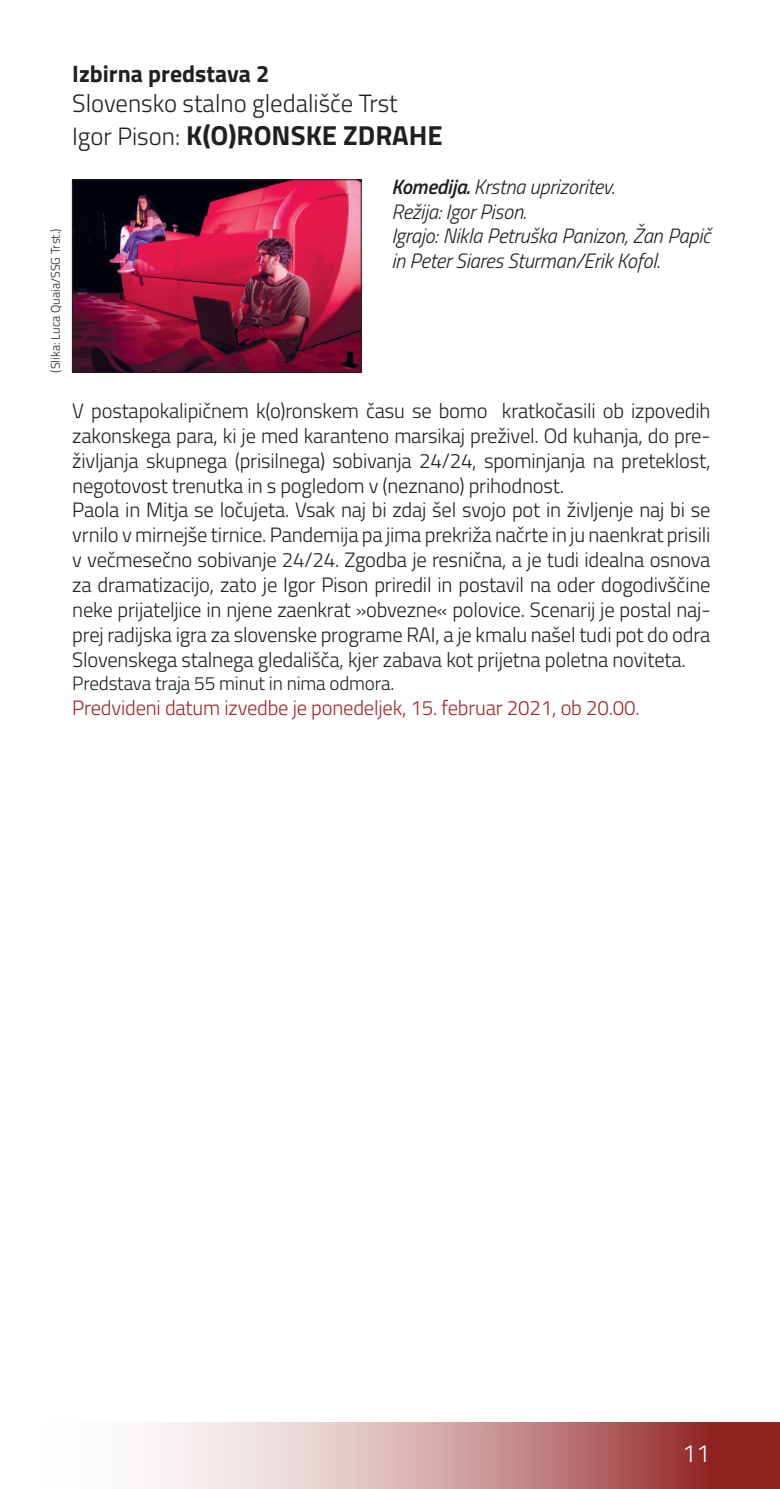
<style>
.page{position:relative;width:780px;height:1489px;background:#fff}
.page>*{position:absolute;margin:0;border:0;box-sizing:border-box;transform-origin:0 0}
.t1{font:700 27.5px "Titillium";color:#231f20}
.t2{font:300 25px "Titillium";color:#231f20}
.t3{font:300 25px "Titillium";color:#fff}
.t4{font:700 23.75px "Titillium";color:#231f20}
.t5{font:300 20.75px/25px "Titillium";letter-spacing:-.01em;color:#231f20;text-align:justify}
.t6{font:italic 300 20.75px/25px "Titillium";letter-spacing:-.01em;color:#231f20}
.t7{font:300 20.75px "Titillium";letter-spacing:-.01em;color:#a22428}
.t8{font:300 19.25px "Titillium";letter-spacing:-.01em;color:#231f20}
.t9{font:300 12.5px "Titillium";color:#231f20}
.s1{font-weight:300;font-size:25px}
.s2{font-weight:600}
</style>
<div class="page">
<svg style="left:156px;top:1422px;width:624px;height:66px"></svg>
<img style="left:74px;top:181px;width:285px;height:189px">
<div style="left:72px;top:179px;width:289px;height:193px;border:1px solid #231f20"></div>
<p class="t9" style="left:46px;top:372px;width:145px;rotate:-90deg">(Slika: Luca Quaia/SSG Trst.)</p>
<p class="t4" style="left:72px;top:55px;width:199px">Izbirna predstava 2</p>
<p class="t2" style="left:72px;top:85px;width:327px">Slovensko stalno gledališče Trst</p>
<p class="t1" style="left:72px;top:114px;width:372px"><span class="s1">Igor Pison:</span> K(O)RONSKE ZDRAHE</p>
<p class="t6" style="left:391px;top:173px;width:225px"><span class="s2">Komedija.</span> Krstna uprizoritev.</p>
<p class="t6" style="left:391px;top:198px;width:137px">Režija: Igor Pison.</p>
<p class="t6" style="left:391px;top:223px;width:320px">Igrajo: Nikla Petruška Panizon, Žan Papič in Peter Siares Sturman/Erik Kofol.</p>
<p class="t5" style="left:72px;top:397px;width:639px">V postapokalipičnem k(o)ronskem času se bomo kratkočasili ob izpovedih zakonskega para, ki je med karanteno marsikaj preživel. Od kuhanja, do pre&shy;življanja skupnega (prisilnega) sobivanja 24/24, spominjanja na preteklost, negotovost trenutka in s pogledom v (neznano) prihodnost.</p>
<p class="t5" style="left:72px;top:496px;width:639px">Paola in Mitja se ločujeta. Vsak naj bi zdaj šel svojo pot in življenje naj bi se vrnilo v mirnejše tirnice. Pandemija pa jima prekriža načrte in ju naenkrat prisili v večmesečno sobivanje 24/24. Zgodba je resnična, a je tudi idealna osnova za dramatizacijo, zato je Igor Pison priredil in postavil na oder dogodivščine neke prijateljice in njene zaenkrat »obvezne« polovice. Scenarij je postal naj&shy;prej radijska igra za slovenske programe RAI, a je kmalu našel tudi pot do odra Slovenskega stalnega gledališča, kjer zabava kot prijetna poletna noviteta.</p>
<p class="t8" style="left:72px;top:669px;width:323px">Predstava traja 55 minut in nima odmora.</p>
<p class="t7" style="left:72px;top:692px;width:568px">Predvideni datum izvedbe je ponedeljek, 15. februar 2021, ob 20.00.</p>
<p class="t3" style="left:682px;top:1435px;width:29px">11</p>
</div>
